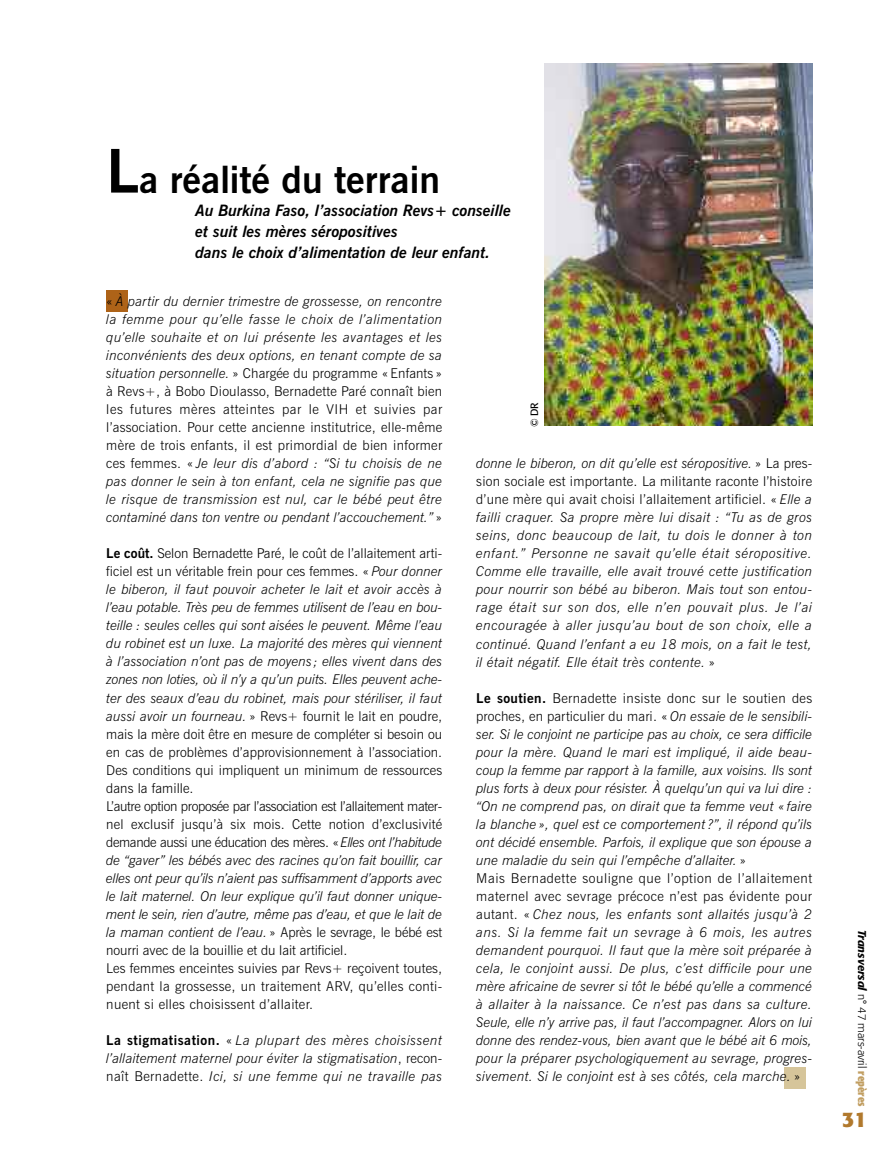
<style>
.page{position:relative;width:893px;height:1149px;background:#fff}
.page>*{position:absolute;margin:0;border:0;box-sizing:border-box;transform-origin:0 0}
.t1{font:700 37.5px "News Gothic BT";color:#000}
.t2{font:700 21px "Formata";color:#b1792d}
.t3{font:italic 700 15.75px/21px "News Gothic BT";color:#000}
.t4{font:italic 300 13.5px/18px "News Gothic BT";letter-spacing:.005em;color:#000;text-align:justify}
.t5{font:300 11.25px "Formata";color:#000}
.t6{font:10.5px "Formata";color:#000}
.s1{font-size:60px}
.s2{font-style:normal}
.s3{font-weight:700;font-style:normal}
.s4{font-weight:500;font-style:italic}
.s5{font-weight:700;font-stretch:condensed;color:#c19e61}
</style>
<div class="page">
<div style="left:106px;top:290px;width:22px;height:21px;background:#ae6318"></div>
<img style="left:544px;top:64px;width:268px;height:361px">
<div style="left:784px;top:1066px;width:21px;height:21px;background:#d6c59a"></div>
<h1 class="t1" style="left:106px;top:165px;width:335px"><span class="s1">L</span>a réalité du terrain</h1>
<p class="t3" style="left:196px;top:201px;width:317px">Au Burkina Faso, l’association Revs+ conseille et suit les mères séropositives<br>dans le choix d’alimentation de leur enfant.</p>
<p class="t4" style="left:106px;top:293px;width:337px"><span class="s2">«</span> À partir du dernier trimestre de grossesse, on rencontre la femme pour qu’elle fasse le choix de l’alimentation qu’elle souhaite et on lui présente les avantages et les inconvénients des deux options, en tenant compte de sa situation personnelle. <span class="s2">» Chargée du programme « Enfants » à Revs+, à Bobo Dioulasso, Bernadette Paré connaît bien les futures mères atteintes par le VIH et suivies par l’association. Pour cette ancienne institutrice, elle-même mère de trois enfants, il est primordial de bien informer ces femmes. «</span> Je leur dis d’abord : “Si tu choisis de ne pas donner le sein à ton enfant, cela ne signifie pas que le risque de transmission est nul, car le bébé peut être contaminé dans ton ventre ou pendant l’accouchement.” <span class="s2">»</span></p>
<p class="t4" style="left:106px;top:545px;width:337px;text-align:left"><span class="s3">Le coût.</span> <span class="s2">Selon Bernadette Paré, le coût de l’allaitement arti&shy;ficiel est un véritable frein pour ces femmes. «</span> Pour donner le biberon, il faut pouvoir acheter le lait et avoir accès à l’eau potable. Très peu de femmes utilisent de l’eau en bou&shy;teille : seules celles qui sont aisées le peuvent. Même l’eau du robinet est un luxe. La majorité des mères qui viennent à l’association n’ont pas de moyens ; elles vivent dans des zones non loties, où il n’y a qu’un puits. Elles peuvent ache&shy;ter des seaux d’eau du robinet, mais pour stériliser, il faut aussi avoir un fourneau. <span class="s2">» Revs+ fournit le lait en poudre, mais la mère doit être en mesure de compléter si besoin ou en cas de problèmes d’approvisionnement à l’association.<br>Des conditions qui impliquent un minimum de ressources dans la famille.<br>L’autre option proposée par l’association est l’allaitement mater&shy;nel exclusif jusqu’à six mois. Cette notion d’exclusivité demande aussi une éducation des mères. «</span>Elles ont l’habitude de “gaver” les bébés avec des racines qu’on fait bouillir, car elles ont peur qu’ils n’aient pas suffisamment d’apports avec le lait maternel. On leur explique qu’il faut donner unique&shy;ment le sein, rien d’autre, même pas d’eau, et que le lait de la maman contient de l’eau. <span class="s2">» Après le sevrage, le bébé est nourri avec de la bouillie et du lait artificiel.<br>Les femmes enceintes suivies par Revs+ reçoivent toutes, pendant la grossesse, un traitement ARV, qu’elles conti&shy;nuent si elles choisissent d’allaiter.</span></p>
<p class="t4" style="left:106px;top:1031px;width:337px"><span class="s3">La stigmatisation.</span> <span class="s2">«</span> La plupart des mères choisissent l’allaitement maternel pour éviter la stigmatisation<span class="s2">, recon&shy;naît Bernadette.</span> Ici, si une femme qui ne travaille pas</p>
<p class="t6" style="left:530px;top:426px;width:26px;rotate:-90deg">©DR</p>
<p class="t4" style="left:476px;top:455px;width:337px">donne le biberon, on dit qu’elle est séropositive. <span class="s2">» La pres&shy;sion sociale est importante. La militante raconte l’histoire d’une mère qui avait choisi l’allaitement artificiel. «</span> Elle a failli craquer. Sa propre mère lui disait : “Tu as de gros seins, donc beaucoup de lait, tu dois le donner à ton enfant.” Personne ne savait qu’elle était séropositive.<br>Comme elle travaille, elle avait trouvé cette justification pour nourrir son bébé au biberon. Mais tout son entou&shy;rage était sur son dos, elle n’en pouvait plus. Je l’ai encouragée à aller jusqu’au bout de son choix, elle a continué. Quand l’enfant a eu 18 mois, on a fait le test, il était négatif. Elle était très contente. <span class="s2">»</span></p>
<p class="t4" style="left:476px;top:689px;width:337px;text-align:left"><span class="s3">Le soutien.</span> <span class="s2">Bernadette insiste donc sur le soutien des proches, en particulier du mari. «</span> On essaie de le sensibili&shy;ser. Si le conjoint ne participe pas au choix, ce sera difficile pour la mère. Quand le mari est impliqué, il aide beau&shy;coup la femme par rapport à la famille, aux voisins. Ils sont plus forts à deux pour résister. À quelqu’un qui va lui dire : “On ne comprend pas, on dirait que ta femme veut « faire la blanche », quel est ce comportement ?”, il répond qu’ils ont décidé ensemble. Parfois, il explique que son épouse a une maladie du sein qui l’empêche d’allaiter. <span class="s2">»<br>Mais Bernadette souligne que l’option de l’allaitement maternel avec sevrage précoce n’est pas évidente pour autant. «</span> Chez nous, les enfants sont allaités jusqu’à 2 ans. Si la femme fait un sevrage à 6 mois, les autres demandent pourquoi. Il faut que la mère soit préparée à cela, le conjoint aussi. De plus, c’est difficile pour une mère africaine de sevrer si tôt le bébé qu’elle a commencé à allaiter à la naissance. Ce n’est pas dans sa culture.<br>Seule, elle n’y arrive pas, il faut l’accompagner. Alors on lui donne des rendez-vous, bien avant que le bébé ait 6 mois, pour la préparer psychologiquement au sevrage, progres&shy;sivement. Si le conjoint est à ses côtés, cela marche. <span class="s2">»</span></p>
<p class="t5" style="left:867px;top:929px;width:178px;rotate:90deg"><span class="s4">Transversal</span> n° 47 mars-avril <span class="s5">repères</span></p>
<h2 class="t2" style="left:842px;top:1110px;width:26px">31</h2>
</div>
